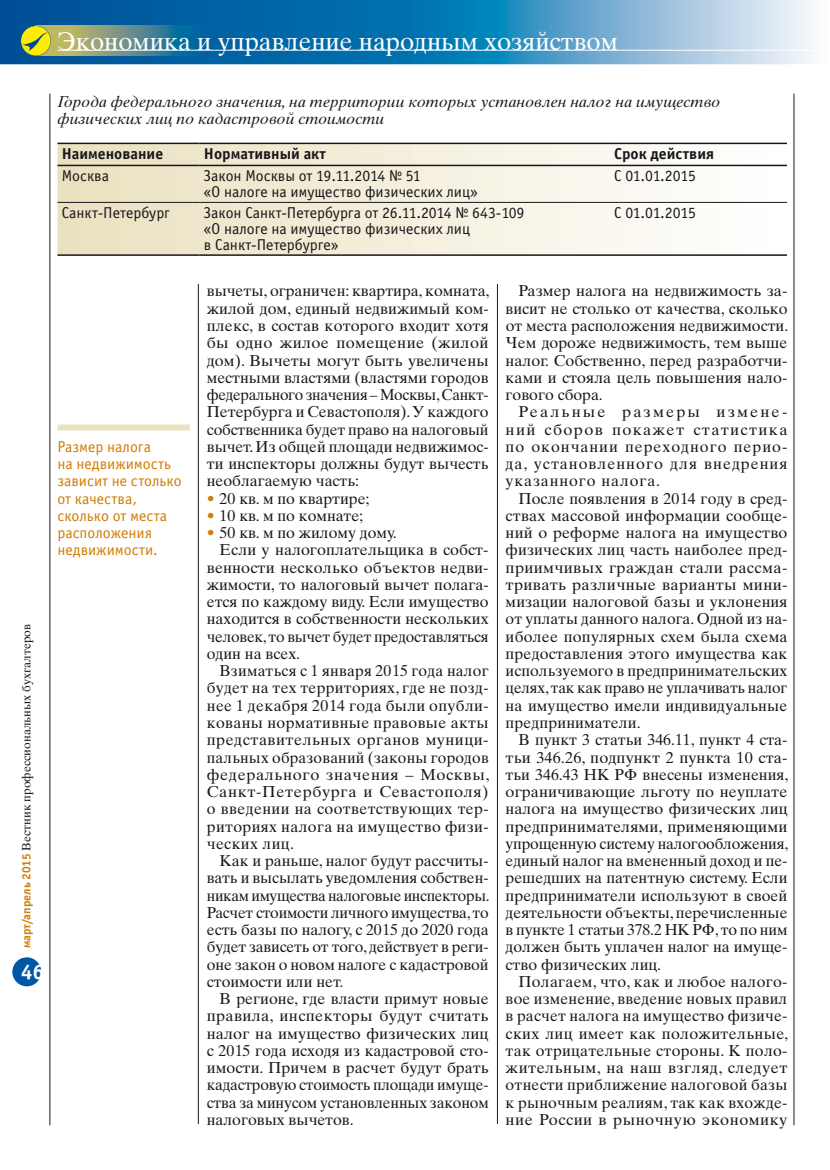
<style>
.page{position:relative;width:830px;height:1170px;background:#fff}
.page>*{position:absolute;margin:0;border:0;box-sizing:border-box;transform-origin:0 0}
.t1{font:25.5px "Times Ten Cyr Upright";color:#fff}
.t2{font:21px "Officina Sans Bold ITC";color:#fff}
.t3{font:15.75px/17.2px "Times Ten Cyr Upright";color:#1a171c;text-align:justify}
.t4{font:15.75px/15.8px "Officina Sans Book ITC";color:#1a171c}
.t5{font:15.75px "Times Ten Cyr Upright";letter-spacing:.025em;color:#1a171c}
.t6{font:15.75px/17.2px "Times Ten Cyr Inclined";color:#1a171c}
.t7{font:15.75px "Times Ten Cyr Upright";letter-spacing:.02em;color:#1a171c}
.t8{font:15.75px/17.2px "Officina Sans Book ITC";color:#d07d06}
.t9{font:15.75px "Times Ten Cyr Upright";letter-spacing:.04em;color:#1a171c}
.t10{font:15.75px "Officina Sans Bold ITC";color:#1a171c}
.t11{font:15.75px "Times Ten Cyr Upright";letter-spacing:-.02em;color:#1a171c}
.t12{font:15.75px "Times Ten Cyr Upright";letter-spacing:.035em;color:#1a171c}
.t13{font:12px "Times Ten Cyr Upright";color:#1a171c}
.s1{font-family:"Officina Sans Bold ITC";color:#d07d06}
.s2{color:#d07d06}
</style>
<div class="page">
<div style="left:12px;top:957px;width:29px;height:29px;background:#0057a3;border-radius:50%"></div>
<svg style="left:0;top:0;width:812px;height:64px;background:#3f8dbe"></svg>
<img style="left:51px;top:26px;width:154px;height:30px">
<svg style="left:21px;top:26px;width:30px;height:30px"></svg>
<hr style="left:57px;top:50px;width:772px;height:1px;background:#fff">
<hr style="left:198px;top:284px;width:1px;height:839px;background:#1a171c">
<hr style="left:497px;top:284px;width:1px;height:839px;background:#1a171c">
<hr style="left:793px;top:94px;width:1px;height:1031px;background:#1a171c">
<hr style="left:50px;top:94px;width:1px;height:1031px;background:#1a171c">
<svg style="left:57px;top:144px;width:729px;height:110px"></svg>
<hr style="left:57px;top:202px;width:143px;height:1px;background:#1a171c">
<hr style="left:200px;top:202px;width:409px;height:1px;background:#1a171c">
<hr style="left:609px;top:202px;width:177px;height:1px;background:#1a171c">
<hr style="left:57px;top:143px;width:143px;height:1px;background:#1a171c">
<hr style="left:200px;top:143px;width:409px;height:1px;background:#1a171c">
<hr style="left:609px;top:143px;width:177px;height:1px;background:#1a171c">
<hr style="left:57px;top:165px;width:143px;height:1px;background:#1a171c">
<hr style="left:200px;top:165px;width:409px;height:1px;background:#1a171c">
<hr style="left:609px;top:165px;width:177px;height:1px;background:#1a171c">
<hr style="left:57px;top:254px;width:143px;height:2px;background:#1a171c">
<hr style="left:200px;top:254px;width:409px;height:2px;background:#1a171c">
<hr style="left:609px;top:254px;width:177px;height:2px;background:#1a171c">
<div style="left:57px;top:424px;width:133px;height:6px;background:#eae1c0"></div>
<h1 class="t1" style="left:57px;top:26px;width:561px">Экономика и управление народным хозяйством</h1>
<p class="t13" style="left:19px;top:948px;width:326px;rotate:-90deg"><span class="s1">март/апрель 2015</span> Вестник профессиональных бухгалтеров</p>
<h2 class="t2" style="left:21px;top:957px;width:25px">46</h2>
<p class="t6" style="left:57px;top:92px;width:664px">Города федерального значения, на территории которых установлен налог на имущество физических лиц по кадастровой стоимости</p>
<p class="t10" style="left:62px;top:143px;width:103px">Наименование</p>
<p class="t10" style="left:204px;top:143px;width:123px">Нормативный акт</p>
<p class="t10" style="left:614px;top:143px;width:101px">Срок действия</p>
<p class="t4" style="left:62px;top:167px;width:49px">Москва</p>
<p class="t4" style="left:204px;top:167px;width:275px">Закон Москвы от 19.11.2014 № 51<br>«О налоге на имущество физических лиц»</p>
<p class="t4" style="left:614px;top:167px;width:83px">С 01.01.2015</p>
<p class="t4" style="left:62px;top:204px;width:110px">Санкт-Петербург</p>
<p class="t4" style="left:204px;top:204px;width:322px">Закон Санкт-Петербурга от 26.11.2014 № 643-109 «О налоге на имущество физических лиц<br>в Санкт-Петербурге»</p>
<p class="t4" style="left:614px;top:204px;width:83px">С 01.01.2015</p>
<p class="t8" style="left:57px;top:437px;width:126px">Размер налога<br>на недвижимость зависит не столько от качества, сколько от места расположения недвижимости.</p>
<p class="t3" style="left:207px;top:282px;width:284px;text-align:left">вычеты, ограничен: квартира, комната, жилой дом, единый недвижимый ком&shy;плекс, в состав которого входит хотя бы одно жилое помещение (жилой дом). Вычеты могут быть увеличены местными властями (властями городов федерального значения – Москвы, Санкт-Петербурга и Севастополя). У каждого собственника будет право на налоговый вычет. Из общей площади недвижимос&shy;ти инспекторы должны будут вычесть необлагаемую часть:</p>
<p class="t3" style="left:207px;top:489px;width:164px"><span class="s2">•</span> 20 кв. м по квартире;</p>
<p class="t3" style="left:207px;top:507px;width:158px"><span class="s2">•</span> 10 кв. м по комнате;</p>
<p class="t3" style="left:207px;top:524px;width:191px"><span class="s2">•</span> 50 кв. м по жилому дому.</p>
<p class="t3" style="left:219px;top:541px;width:270px">Если у налогоплательщика в собст-</p>
<p class="t3" style="left:207px;top:558px;width:283px">венности несколько объектов недви-</p>
<p class="t3" style="left:207px;top:576px;width:283px">жимости, то налоговый вычет полага-</p>
<p class="t3" style="left:207px;top:593px;width:283px">ется по каждому виду. Если имущество</p>
<p class="t3" style="left:207px;top:610px;width:283px">находится в собственности нескольких</p>
<p class="t3" style="left:207px;top:627px;width:283px">человек, то вычет будет предоставляться</p>
<p class="t3" style="left:207px;top:645px;width:95px">один на всех.</p>
<p class="t7" style="left:219px;top:661px;width:270px">Взиматься с 1 января 2015 года налог</p>
<p class="t7" style="left:207px;top:679px;width:283px">будет на тех территориях, где не позд-</p>
<p class="t5" style="left:207px;top:696px;width:283px">нее 1 декабря 2014 года были опубли-</p>
<p class="t5" style="left:207px;top:713px;width:283px">кованы нормативные правовые акты</p>
<p class="t12" style="left:207px;top:730px;width:283px">представительных органов муници-</p>
<p class="t3" style="left:207px;top:748px;width:283px">пальных образований (законы городов</p>
<p class="t9" style="left:207px;top:765px;width:284px">федерального значения – Москвы,</p>
<p class="t9" style="left:207px;top:782px;width:283px">Санкт-Петербурга и Севастополя)</p>
<p class="t5" style="left:207px;top:799px;width:283px">о введении на соответствующих тер-</p>
<p class="t5" style="left:207px;top:817px;width:283px">риториях налога на имущество физи-</p>
<p class="t5" style="left:207px;top:834px;width:89px">ческих лиц.</p>
<p class="t3" style="left:219px;top:852px;width:270px">Как и раньше, налог будут рассчиты-</p>
<p class="t3" style="left:207px;top:869px;width:283px">вать и высылать уведомления собствен-</p>
<p class="t11" style="left:207px;top:886px;width:284px">никам имущества налоговые инспекторы.</p>
<p class="t3" style="left:207px;top:903px;width:283px">Расчет стоимости личного имущества, то</p>
<p class="t3" style="left:207px;top:921px;width:283px">есть базы по налогу, с 2015 до 2020 года</p>
<p class="t3" style="left:207px;top:938px;width:283px">будет зависеть от того, действует в реги-</p>
<p class="t3" style="left:207px;top:955px;width:283px">оне закон о новом налоге с кадастровой</p>
<p class="t3" style="left:207px;top:972px;width:138px">стоимости или нет.</p>
<p class="t3" style="left:219px;top:990px;width:270px">В регионе, где власти примут новые</p>
<p class="t7" style="left:207px;top:1006px;width:283px">правила, инспекторы будут считать</p>
<p class="t3" style="left:207px;top:1024px;width:283px">налог на имущество физических лиц</p>
<p class="t3" style="left:207px;top:1041px;width:283px">с 2015 года исходя из кадастровой сто-</p>
<p class="t3" style="left:207px;top:1059px;width:283px">имости. Причем в расчет будут брать</p>
<p class="t3" style="left:207px;top:1076px;width:283px">кадастровую стоимость площади имуще-</p>
<p class="t3" style="left:207px;top:1093px;width:283px">ства за минусом установленных законом</p>
<p class="t3" style="left:207px;top:1110px;width:148px">налоговых вычетов.</p>
<p class="t3" style="left:505px;top:282px;width:284px;text-indent:13px">Размер налога на недвижимость за&shy;висит не столько от качества, сколько от места расположения недвижимости.<br>Чем дороже недвижимость, тем выше налог. Собственно, перед разработчи&shy;ками и стояла цель повышения нало&shy;гового сбора.</p>
<p class="t3" style="left:505px;top:403px;width:283px;text-indent:13px">Реальные размеры измене&shy;ний сборов покажет статистика по окончании переходного перио&shy;да, установленного для внедрения указанного налога.</p>
<p class="t3" style="left:505px;top:489px;width:283px;text-indent:13px">После появления в 2014 году в сред&shy;ствах массовой информации сообще&shy;ний о реформе налога на имущество физических лиц часть наиболее пред&shy;приимчивых граждан стали рассма&shy;тривать различные варианты мини&shy;мизации налоговой базы и уклонения от уплаты данного налога. Одной из на&shy;иболее популярных схем была схема предоставления этого имущества как используемого в предпринимательских целях, так как право не уплачивать налог на имущество имели индивидуальные предприниматели.</p>
<p class="t3" style="left:505px;top:731px;width:284px;text-indent:13px">В пункт 3 статьи 346.11, пункт 4 ста&shy;тьи 346.26, подпункт 2 пункта 10 ста&shy;тьи 346.43 НК РФ внесены изменения, ограничивающие льготу по неуплате налога на имущество физических лиц предпринимателями, применяющими упрощенную систему налогообложения, единый налог на вмененный доход и пе&shy;решедших на патентную систему. Если предприниматели используют в своей деятельности объекты, перечисленные в пункте 1 статьи 378.2 НК РФ, то по ним должен быть уплачен налог на имуще&shy;ство физических лиц.</p>
<p class="t3" style="left:505px;top:972px;width:284px;text-indent:13px">Полагаем, что, как и любое налого&shy;вое изменение, введение новых правил в расчет налога на имущество физиче&shy;ских лиц имеет как положительные, так отрицательные стороны. К поло&shy;жительным, на наш взгляд, следует отнести приближение налоговой базы к рыночным реалиям, так как вхожде&shy;ние России в рыночную экономику</p>
</div>
